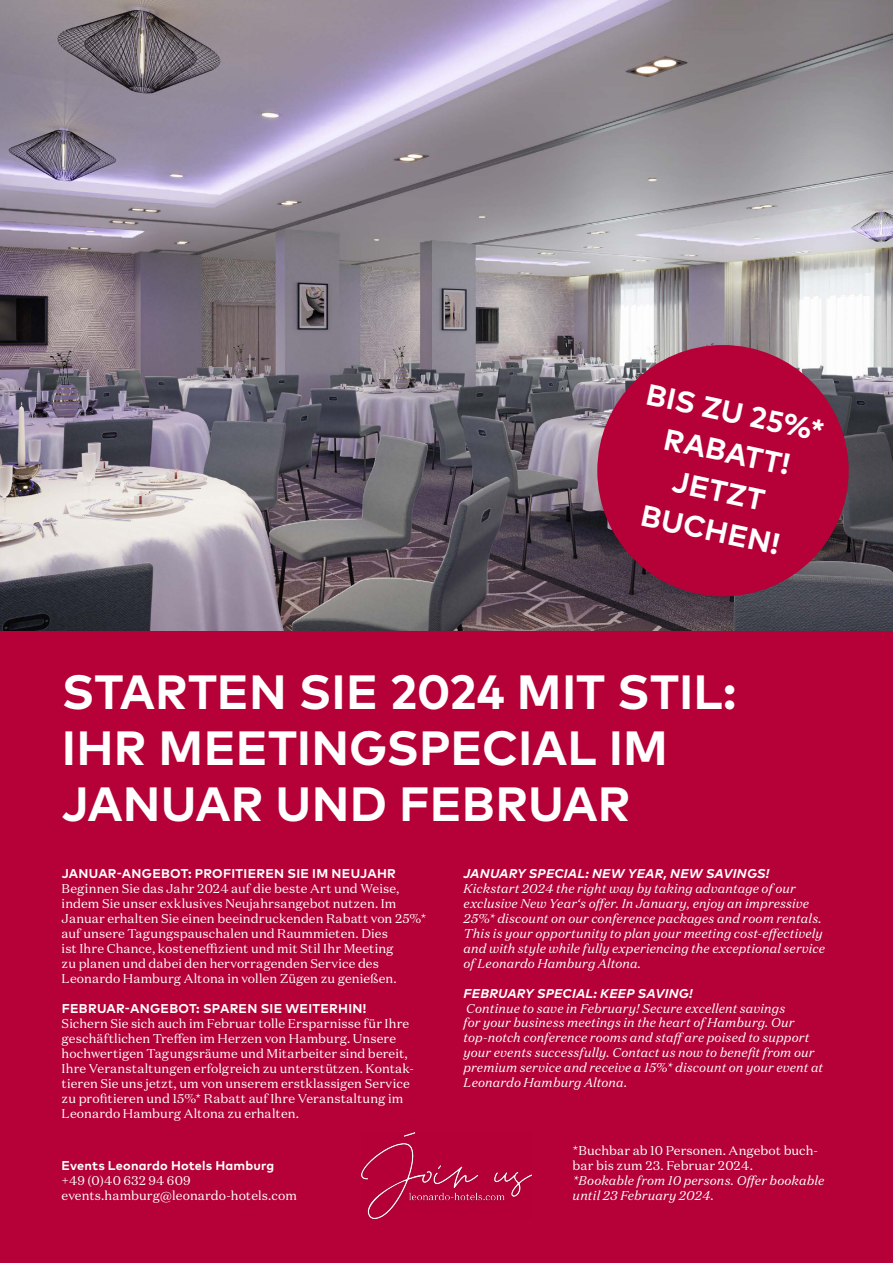
<style>
.page{position:relative;width:893px;height:1263px;background:#fff}
.page>*{position:absolute;margin:0;border:0;box-sizing:border-box;transform-origin:0 0}
.t1{font:700 48px/56.2px "Mark Pro";color:#fff}
.t2{font:700 29.7px/39.9px "Mark Pro";color:#fff;text-align:center}
.t3{font:19.2px "Domaine Text";color:#fff}
.t4{font:12.75px/15px "Domaine Text";letter-spacing:.005em;color:#fff}
.t5{font:italic 12.75px/15px "Domaine Text";letter-spacing:.01em;color:#fff}
.t6{font:700 12.75px "Mark Pro";letter-spacing:.02em;color:#fff}
.t7{font:italic 700 12.75px "Mark Pro";letter-spacing:.02em;color:#fff}
</style>
<div class="page">
<img style="left:0;top:0;width:893px;height:631px">
<div style="left:0;top:631px;width:893px;height:632px;background:#b50038"></div>
<div style="left:597px;top:345px;width:252px;height:251px;background:#b50038;border-radius:50%"></div>
<img style="left:361px;top:1133px;width:170px;height:85px">
<h2 class="t2" style="left:651px;top:372px;width:183px;rotate:12deg">BIS ZU 2 5%*<br>RABATT!<br>JETZT<br>BUCHEN!</h2>
<h1 class="t1" style="left:62px;top:659px;width:676px">STARTEN SIE 2024 MIT STIL:<br>IHR MEETINGSPECIAL IM<br>JANUAR UND FEBRUAR</h1>
<p class="t6" style="left:62px;top:863px;width:336px">JANUAR-ANGEBOT: PROFITIEREN SIE IM NEUJAHR</p>
<p class="t4" style="left:62px;top:880px;width:366px">Beginnen Sie das Jahr 2024 auf die beste Art und Weise, indem Sie unser exklusives Neujahrsangebot nutzen. Im Januar erhalten Sie einen beeindruckenden Rabatt von 25%* auf unsere Tagungspauschalen und Raummieten. Dies<br>ist Ihre Chance, kosteneffizient und mit Stil Ihr Meeting<br>zu planen und dabei den hervorragenden Service des Leonardo Hamburg Altona in vollen Zügen zu genießen.</p>
<p class="t6" style="left:62px;top:998px;width:306px">FEBRUAR-ANGEBOT: SPAREN SIE WEITERHIN!</p>
<p class="t4" style="left:62px;top:1015px;width:354px">Sichern Sie sich auch im Februar tolle Ersparnisse für Ihre geschäftlichen Treffen im Herzen von Hamburg. Unsere hochwertigen Tagungsräume und Mitarbeiter sind bereit, Ihre Veranstaltungen erfolgreich zu unterstützen. Kontak&shy;tieren Sie uns jetzt, um von unserem erstklassigen Service zu profitieren und 15%* Rabatt auf Ihre Veranstaltung im Leonardo Hamburg Altona zu erhalten.</p>
<p class="t6" style="left:62px;top:1156px;width:214px">Events Leonardo Hotels Hamburg</p>
<p class="t4" style="left:62px;top:1173px;width:237px">+49 (0)40 632 94 609 events.hamburg@leonardo-hotels.com</p>
<h3 class="t3" style="left:62px;top:1179px;width:187px">leonardo-hotels.com</h3>
<p class="t7" style="left:464px;top:863px;width:307px">JANUARY SPECIAL: NEW YEAR, NEW SAVINGS!</p>
<p class="t5" style="left:463px;top:880px;width:363px">Kickstart 2024 the right way by taking advantage of our exclusive New Year‘s offer. In January, enjoy an impressive 25%* discount on our conference packages and room rentals.<br>This is your opportunity to plan your meeting cost-effectively and with style while fully experiencing the exceptional service of Leonardo Hamburg Altona.</p>
<p class="t7" style="left:464px;top:983px;width:231px">FEBRUARY SPECIAL: KEEP SAVING!</p>
<p class="t5" style="left:463px;top:1000px;width:361px">Continue to save in February! Secure excellent savings<br>for your business meetings in the heart of Hamburg. Our top-notch conference rooms and staff are poised to support your events successfully. Contact us now to benefit from our premium service and receive a 15%* discount on your event at Leonardo Hamburg Altona.</p>
<p class="t4" style="left:573px;top:1143px;width:247px">*Buchbar ab 10 Personen. Angebot buch&shy;bar bis zum 23. Februar 2024.</p>
<p class="t5" style="left:573px;top:1173px;width:253px">*Bookable from 10 persons. Offer bookable until 23 February 2024.</p>
</div>
